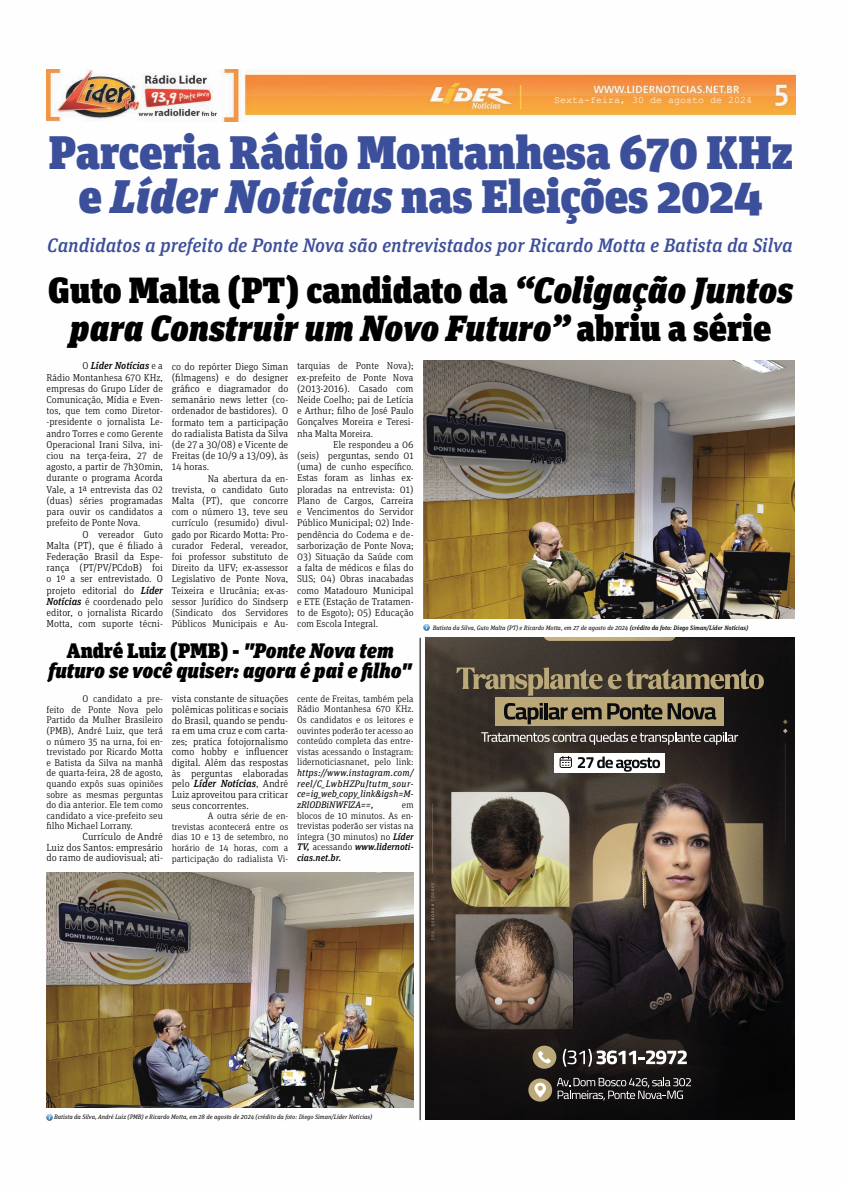
<style>
.page{position:relative;width:842px;height:1191px;background:#fff}
.page>*{position:absolute;margin:0;border:0;box-sizing:border-box;transform-origin:0 0}
.t1{font:900 47px/44px "Unit Slab Pro";color:#3c4f9a;text-align:center}
.t2{font:italic 900 36.4px/38px "Unit Slab Pro";color:#000;text-align:center}
.t3{font:italic 900 21px/20px "Unit Slab Pro";color:#000;text-align:center}
.t4{font:italic 500 19.5px "Unit Slab Pro";color:#3c4f9a}
.t5{font:300 10.3px/10.6px "Unit Slab Pro";color:#000;text-align:justify}
.t6{font:300 10.2px/11.2px "Unit Slab Pro";color:#000;text-align:justify}
.t7{font:300 10px/11.2px "Unit Slab Pro";color:#000;text-align:justify}
.t8{font:10px "Courier New";color:#fff}
.t9{font:300 9.8px/10.6px "Unit Slab Pro";color:#000;text-align:justify}
.t10{font:300 9.5px/10.6px "Unit Slab Pro";color:#000;text-align:justify}
.t11{font:italic 9.5px/10.6px "Unit Slab Pro";letter-spacing:.005em;color:#000;text-align:justify}
.t12{font:italic 6.3px "Unit Slab Pro";color:#000}
.s1{font-style:italic}
.s2{font-style:normal}
.s3{font-weight:500;font-style:italic}
.s4{font-weight:500}
</style>
<div class="page">
<img style="left:46px;top:70px;width:750px;height:52px">
<img style="left:425px;top:638px;width:369px;height:481px">
<div style="left:495px;top:697px;width:229px;height:28px;background:#bba879"></div>
<svg style="left:504px;top:703px;width:39px;height:21px"></svg>
<hr style="left:544px;top:702px;width:4px;height:17px;background:#0b0c0e">
<svg style="left:549px;top:703px;width:113px;height:16px"></svg>
<svg style="left:668px;top:703px;width:48px;height:16px"></svg>
<div style="left:554px;top:752px;width:111px;height:20px;background:#fff"></div>
<svg style="left:578px;top:756px;width:82px;height:15px"></svg>
<svg style="left:560px;top:756px;width:12px;height:12px"></svg>
<svg style="left:456px;top:667px;width:308px;height:28px;background:#5e5441"></svg>
<svg style="left:481px;top:732px;width:257px;height:13px;background:#615c58"></svg>
<svg style="left:563px;top:1049px;width:124px;height:17px"></svg>
<div style="left:533px;top:1045px;width:23px;height:23px;background:#bba97a;border-radius:50%"></div>
<svg style="left:538px;top:1051px;width:13px;height:12px"></svg>
<svg style="left:557px;top:1077px;width:134px;height:23px;background:#434142"></svg>
<div style="left:528px;top:1078px;width:24px;height:23px;background:#bba97a;border-radius:50%"></div>
<svg style="left:534px;top:1082px;width:12px;height:15px"></svg>
<hr style="left:420px;top:638px;width:1px;height:482px;background:#000">
<img style="left:424px;top:361px;width:371px;height:258px">
<img style="left:46px;top:872px;width:368px;height:235px">
<svg style="left:424px;top:625px;width:6px;height:5px"></svg>
<svg style="left:46px;top:1114px;width:6px;height:6px"></svg>
<p class="t8" style="left:554px;top:94px;width:200px">Sexta-feira, 30 de agosto de 2024</p>
<h1 class="t1" style="left:49px;top:128px;width:745px">Parceria Rádio Montanhesa 670 KHz e <span class="s1">Líder Notícias</span> nas Eleições 2024</h1>
<h3 class="t4" style="left:47px;top:232px;width:747px">Candidatos a prefeito de Ponte Nova são entrevistados por Ricardo Motta e Batista da Silva</h3>
<h2 class="t2" style="left:48px;top:269px;width:746px"><span class="s2">Guto Malta (PT) candidato da</span> “Coligação Juntos para Construir um Novo Futuro” <span class="s2">abriu a série</span></h2>
<p class="t7" style="left:46px;top:360px;width:118px;text-indent:36px">O <span class="s3">Líder Notícias</span> e a Rádio Montanhesa 670 KHz, empresas do Grupo Líder de Comunicação, Mídia e Even&shy;tos, que tem como Diretor--presidente o jornalista Le&shy;andro Torres e como Gerente Operacional Irani Silva, ini&shy;ciou na terça-feira, 27 de agosto, a partir de 7h30min, durante o programa Acorda Vale, a 1ª entrevista das 02 (duas) séries programadas para ouvir os candidatos a prefeito de Ponte Nova.</p>
<p class="t6" style="left:46px;top:528px;width:118px;text-indent:36px">O vereador Guto Malta (PT), que é filiado à Federação Brasil da Espe&shy;rança (PT/PV/PCdoB) foi o 1º a ser entrevistado. O projeto editorial do <span class="s3">Líder Notícias</span> é coordenado pelo editor, o jornalista Ricardo Motta, com suporte técni-</p>
<p class="t6" style="left:172px;top:360px;width:118px">co do repórter Diego Siman (filmagens) e do designer gráfico e diagramador do semanário news letter (co&shy;ordenador de bastidores). O formato tem a participação do radialista Batista da Silva (de 27 a 30/08) e Vicente de Freitas (de 10/9 a 13/09), às 14 horas.</p>
<p class="t7" style="left:172px;top:472px;width:118px;text-indent:36px">Na abertura da en&shy;trevista, o candidato Guto Malta (PT), que concorre com o número 13, teve seu currículo (resumido) divul&shy;gado por Ricardo Motta: Pro&shy;curador Federal, vereador, foi professor substituto de Direito da UFV; ex-assessor Legislativo de Ponte Nova, Teixeira e Urucânia; ex-as&shy;sessor Jurídico do Sindserp (Sindicato dos Servidores Públicos Municipais e Au-</p>
<p class="t7" style="left:297px;top:360px;width:118px">tarquias de Ponte Nova); ex-prefeito de Ponte Nova (2013-2016). Casado com Neide Coelho; pai de Letícia e Arthur; filho de José Paulo Gonçalves Moreira e Teresi&shy;nha Malta Moreira.</p>
<p class="t7" style="left:297px;top:438px;width:118px;text-indent:36px">Ele respondeu a 06 (seis) perguntas, sendo 01 (uma) de cunho específico.<br>Estas foram as linhas ex&shy;ploradas na entrevista: 01)<br>Plano de Cargos, Carreira e Vencimentos do Servidor Público Municipal; 02) Inde&shy;pendência do Codema e de&shy;sarborização de Ponte Nova;</p>
<p class="t7" style="left:297px;top:550px;width:118px">03) Situação da Saúde com a falta de médicos e filas do SUS; 04) Obras inacabadas como Matadouro Municipal e ETE (Estação de Tratamen&shy;to de Esgoto); 05) Educação com Escola Integral.</p>
<h3 class="t3" style="left:49px;top:639px;width:364px"><span class="s2">André Luiz (PMB) -</span> "Ponte Nova tem futuro se você quiser: agora é pai e filho"</h3>
<p class="t9" style="left:46px;top:693px;width:118px;text-indent:36px">O candidato a pre&shy;feito de Ponte Nova pelo Partido da Mulher Brasileiro (PMB), André Luiz, que terá o número 35 na urna, foi en&shy;trevistado por Ricardo Motta e Batista da Silva na manhã de quarta-feira, 28 de agosto, quando expôs suas opiniões sobre as mesmas perguntas do dia anterior. Ele tem como candidato a vice-prefeito seu filho Michael Lorrany.</p>
<p class="t5" style="left:46px;top:830px;width:118px;text-indent:36px">Currículo de André Luiz dos Santos: empresário do ramo de audiovisual; ati-</p>
<p class="t5" style="left:172px;top:693px;width:118px">vista constante de situações polêmicas politicas e sociais do Brasil, quando se pendu&shy;ra em uma cruz e com carta&shy;zes; pratica fotojornalismo como hobby e influencer digital. Além das respostas às perguntas elaboradas pelo <span class="s3">Líder Notícias</span>, André Luiz aproveitou para criticar seus concorrentes.</p>
<p class="t10" style="left:172px;top:810px;width:118px;text-indent:36px">A outra série de en&shy;trevistas acontecerá entre os dias 10 e 13 de setembro, no horário de 14 horas, com a participação do radialista Vi-</p>
<p class="t10" style="left:297px;top:693px;width:118px">cente de Freitas, também pela Rádio Montanhesa 670 KHz.<br>Os candidatos e os leitores e ouvintes poderão ter acesso ao conteúdo completa das entre&shy;vistas acessando o Instagram: lidernoticiasnanet, pelo link:</p>
<p class="t11" style="left:297px;top:767px;width:118px">https://www.instagram.com/ reel/C_LwbHZPuJtutm_sour&shy;ce=ig_web_copy_link&amp;igsh=M&shy;zRlODBiNWFlZA==,</p>
<p class="t10" style="left:297px;top:799px;width:118px;text-indent:105px">em blocos de 10 minutos. As en&shy;trevistas poderão ser vistas na íntegra (30 minutos) no <span class="s3">Líder TV,</span> acessando <span class="s3">www.lidernoti&shy;cias.net.br.</span></p>
<p class="t12" style="left:433px;top:623px;width:317px">Batista da Silva, Guto Malta (PT) e Ricardo Motta, em 27 de agosto de 2024 <span class="s4">(crédito da foto: Diego Siman/Líder Notícias)</span></p>
<p class="t12" style="left:54px;top:1112px;width:320px">Batista da Silva, André Luiz (PMB) e Ricardo Motta, em 28 de agosto de 2024 (crédito da foto: Diego Siman/Líder Notícias)</p>
</div>
